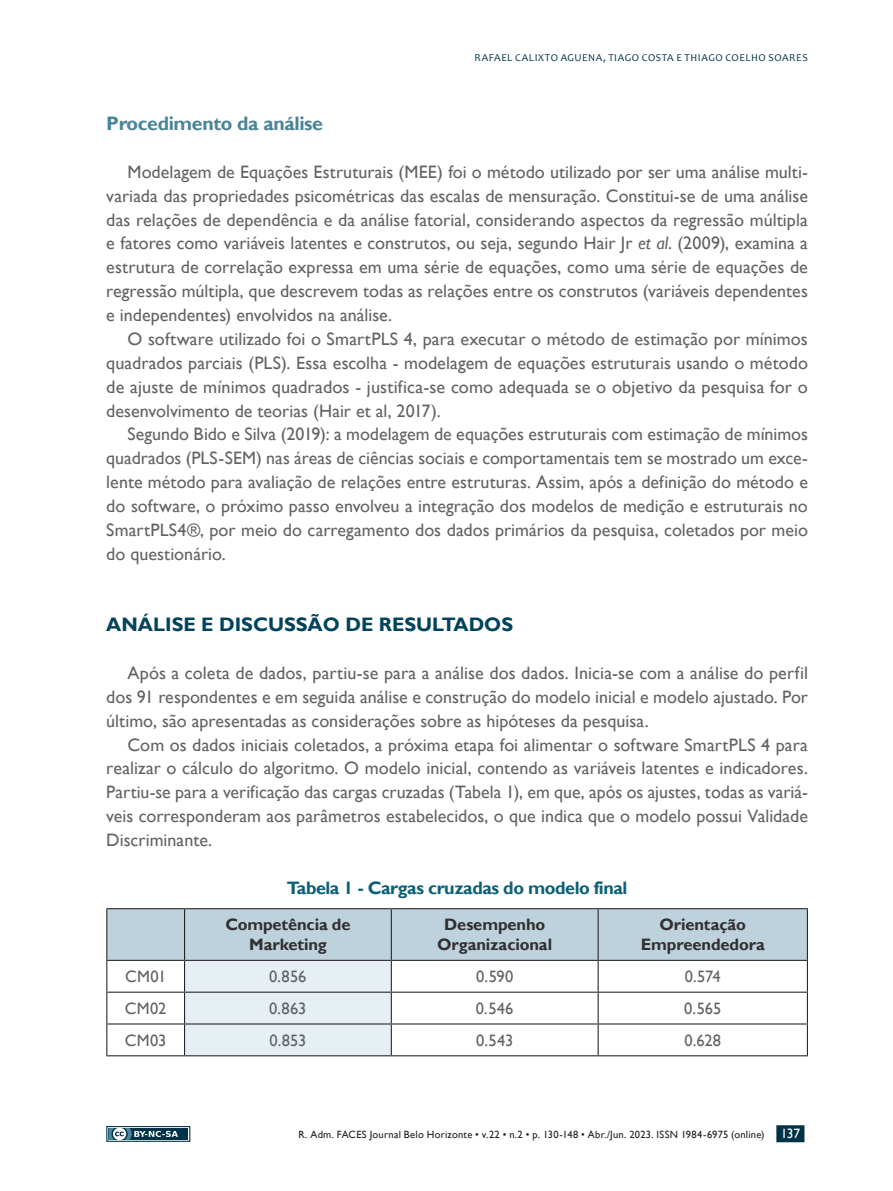
<style>
.page{position:relative;width:893px;height:1191px;background:#fff}
.page>*{position:absolute;margin:0;border:0;box-sizing:border-box;transform-origin:0 0}
.t1{font:700 19.5px "Gill Sans";color:#00435a}
.t2{font:700 19.5px "Gill Sans";letter-spacing:-.02em;color:#4b8499}
.t3{font:18px/23.9px "Gill Sans";color:#636366;text-align:justify}
.t4{font:700 18px "Gill Sans";letter-spacing:-.025em;color:#0c6178}
.t5{font:700 16.5px/19.8px "Gill Sans";letter-spacing:-.01em;color:#312f30;text-align:center}
.t6{font:16.5px "Gill Sans";letter-spacing:.005em;color:#636366}
.t7{font:10.5px "Gill Sans";letter-spacing:.02em;color:#231f20}
.t8{font:10.5px "Candara";letter-spacing:.055em;color:#003348}
.s1{font-style:italic}
.s2{font-size:13.5px;color:#fff}
</style>
<div class="page">
<svg style="left:106px;top:1126px;width:84px;height:15px"></svg>
<div style="left:108px;top:1128px;width:80px;height:11px;background:#003348"></div>
<svg style="left:108px;top:1128px;width:70px;height:11px"></svg>
<div style="left:776px;top:1125px;width:28px;height:17px;background:#003348"></div>
<svg style="left:107px;top:909px;width:700px;height:146px"></svg>
<hr style="left:184px;top:909px;width:1px;height:50px;background:#231f20">
<hr style="left:391px;top:909px;width:1px;height:50px;background:#231f20">
<hr style="left:598px;top:909px;width:1px;height:50px;background:#231f20">
<hr style="left:106px;top:961px;width:1px;height:30px;background:#231f20">
<hr style="left:184px;top:961px;width:1px;height:30px;background:#231f20">
<hr style="left:391px;top:961px;width:1px;height:30px;background:#231f20">
<hr style="left:598px;top:961px;width:1px;height:30px;background:#231f20">
<hr style="left:807px;top:961px;width:1px;height:30px;background:#231f20">
<hr style="left:106px;top:991px;width:79px;height:1px;background:#231f20">
<hr style="left:106px;top:992px;width:1px;height:31px;background:#231f20">
<hr style="left:185px;top:991px;width:206px;height:1px;background:#231f20">
<hr style="left:184px;top:992px;width:1px;height:31px;background:#231f20">
<hr style="left:391px;top:991px;width:207px;height:1px;background:#231f20">
<hr style="left:391px;top:992px;width:1px;height:31px;background:#231f20">
<hr style="left:598px;top:991px;width:210px;height:1px;background:#231f20">
<hr style="left:598px;top:992px;width:1px;height:31px;background:#231f20">
<hr style="left:807px;top:992px;width:1px;height:31px;background:#231f20">
<hr style="left:106px;top:1023px;width:79px;height:1px;background:#231f20">
<hr style="left:106px;top:1024px;width:1px;height:31px;background:#231f20">
<hr style="left:185px;top:1023px;width:206px;height:1px;background:#231f20">
<hr style="left:184px;top:1024px;width:1px;height:31px;background:#231f20">
<hr style="left:391px;top:1023px;width:207px;height:1px;background:#231f20">
<hr style="left:391px;top:1024px;width:1px;height:31px;background:#231f20">
<hr style="left:598px;top:1023px;width:210px;height:1px;background:#231f20">
<hr style="left:598px;top:1024px;width:1px;height:31px;background:#231f20">
<hr style="left:807px;top:1024px;width:1px;height:31px;background:#231f20">
<hr style="left:106px;top:1055px;width:79px;height:1px;background:#231f20">
<hr style="left:185px;top:1055px;width:206px;height:1px;background:#231f20">
<hr style="left:391px;top:1055px;width:207px;height:1px;background:#231f20">
<hr style="left:598px;top:1055px;width:210px;height:1px;background:#231f20">
<hr style="left:106px;top:908px;width:79px;height:1px;background:#231f20">
<hr style="left:106px;top:909px;width:1px;height:50px;background:#231f20">
<hr style="left:185px;top:908px;width:206px;height:1px;background:#231f20">
<hr style="left:391px;top:908px;width:207px;height:1px;background:#231f20">
<hr style="left:598px;top:908px;width:210px;height:1px;background:#231f20">
<hr style="left:807px;top:909px;width:1px;height:50px;background:#231f20">
<hr style="left:106px;top:959px;width:79px;height:2px;background:#231f20">
<hr style="left:185px;top:959px;width:206px;height:2px;background:#231f20">
<hr style="left:391px;top:959px;width:207px;height:2px;background:#231f20">
<hr style="left:598px;top:959px;width:210px;height:2px;background:#231f20">
<p class="t8" style="left:475px;top:51px;width:334px">RAFAEL CALIXTO AGU ENA, TIAGO COSTA E THIAGO COELHO SOARES</p>
<p class="t2" style="left:106px;top:112px;width:218px">Procedimento da análise</p>
<p class="t3" style="left:106px;top:160px;width:703px;text-indent:21px">Modelagem de Equações Estruturais (MEE) foi o método utilizado por ser uma análise multi&shy;variada das propriedades psicométricas das escalas de mensuração. Constitui-se de uma análise das relações de dependência e da análise fatorial, considerando aspectos da regressão múltipla e fatores como variáveis latentes e construtos, ou seja, segundo Hair Jr <span class="s1">et al</span>. (2009), examina a estrutura de correlação expressa em uma série de equações, como uma série de equações de regressão múltipla, que descrevem todas as relações entre os construtos (variáveis dependentes e independentes) envolvidos na análise.</p>
<p class="t3" style="left:106px;top:327px;width:703px;text-indent:21px">O software utilizado foi o SmartPLS 4, para executar o método de estimação por mínimos quadrados parciais (PLS). Essa escolha - modelagem de equações estruturais usando o método de ajuste de mínimos quadrados - justifica-se como adequada se o objetivo da pesquisa for o desenvolvimento de teorias (Hair et al, 2017).</p>
<p class="t3" style="left:106px;top:423px;width:703px;text-indent:21px">Segundo Bido e Silva (2019): a modelagem de equações estruturais com estimação de mínimos quadrados (PLS-SEM) nas áreas de ciências sociais e comportamentais tem se mostrado um exce&shy;lente método para avaliação de relações entre estruturas. Assim, após a definição do método e do software, o próximo passo envolveu a integração dos modelos de medição e estruturais no SmartPLS4®, por meio do carregamento dos dados primários da pesquisa, coletados por meio do questionário.</p>
<p class="t1" style="left:106px;top:613px;width:408px">ANÁLISE E DISCUSSÃO DE RESULTADOS</p>
<p class="t3" style="left:106px;top:661px;width:703px;text-indent:21px">Após a coleta de dados, partiu-se para a análise dos dados. Inicia-se com a análise do perfil dos 91 respondentes e em seguida análise e construção do modelo inicial e modelo ajustado. Por último, são apresentadas as considerações sobre as hipóteses da pesquisa.</p>
<p class="t3" style="left:106px;top:733px;width:703px;text-indent:21px">Com os dados iniciais coletados, a próxima etapa foi alimentar o software SmartPLS 4 para realizar o cálculo do algoritmo. O modelo inicial, contendo as variáveis latentes e indicadores.<br>Partiu-se para a verificação das cargas cruzadas (Tabela 1), em que, após os ajustes, todas as variá&shy;veis corresponderam aos parâmetros estabelecidos, o que indica que o modelo possui Validade Discriminante.</p>
<p class="t4" style="left:287px;top:876px;width:342px">Tabela 1 - Cargas cruzadas do modelo final</p>
<p class="t5" style="left:225px;top:915px;width:127px">Competência de<br>Marketing</p>
<p class="t5" style="left:437px;top:915px;width:116px">Desempenho<br>Organizacional</p>
<p class="t5" style="left:641px;top:915px;width:126px">Orientação<br>Empreendedora</p>
<p class="t6" style="left:125px;top:966px;width:43px">CM01</p>
<p class="t6" style="left:269px;top:966px;width:39px">0.856</p>
<p class="t6" style="left:476px;top:966px;width:39px">0.590</p>
<p class="t6" style="left:685px;top:966px;width:38px">0.574</p>
<p class="t6" style="left:125px;top:998px;width:43px">CM02</p>
<p class="t6" style="left:269px;top:998px;width:39px">0.863</p>
<p class="t6" style="left:476px;top:998px;width:39px">0.546</p>
<p class="t6" style="left:684px;top:998px;width:39px">0.565</p>
<p class="t6" style="left:125px;top:1030px;width:43px">CM03</p>
<p class="t6" style="left:269px;top:1030px;width:39px">0.853</p>
<p class="t6" style="left:476px;top:1030px;width:39px">0.543</p>
<p class="t6" style="left:684px;top:1030px;width:38px">0.628</p>
<p class="t7" style="left:298px;top:1128px;width:503px">R. Adm. FACES Journal Belo Horizonte • v.22 • n.2 • p. 130-148 • Abr./Jun. 2023. ISSN 1984-6975 (online) <span class="s2">137</span></p>
</div>
